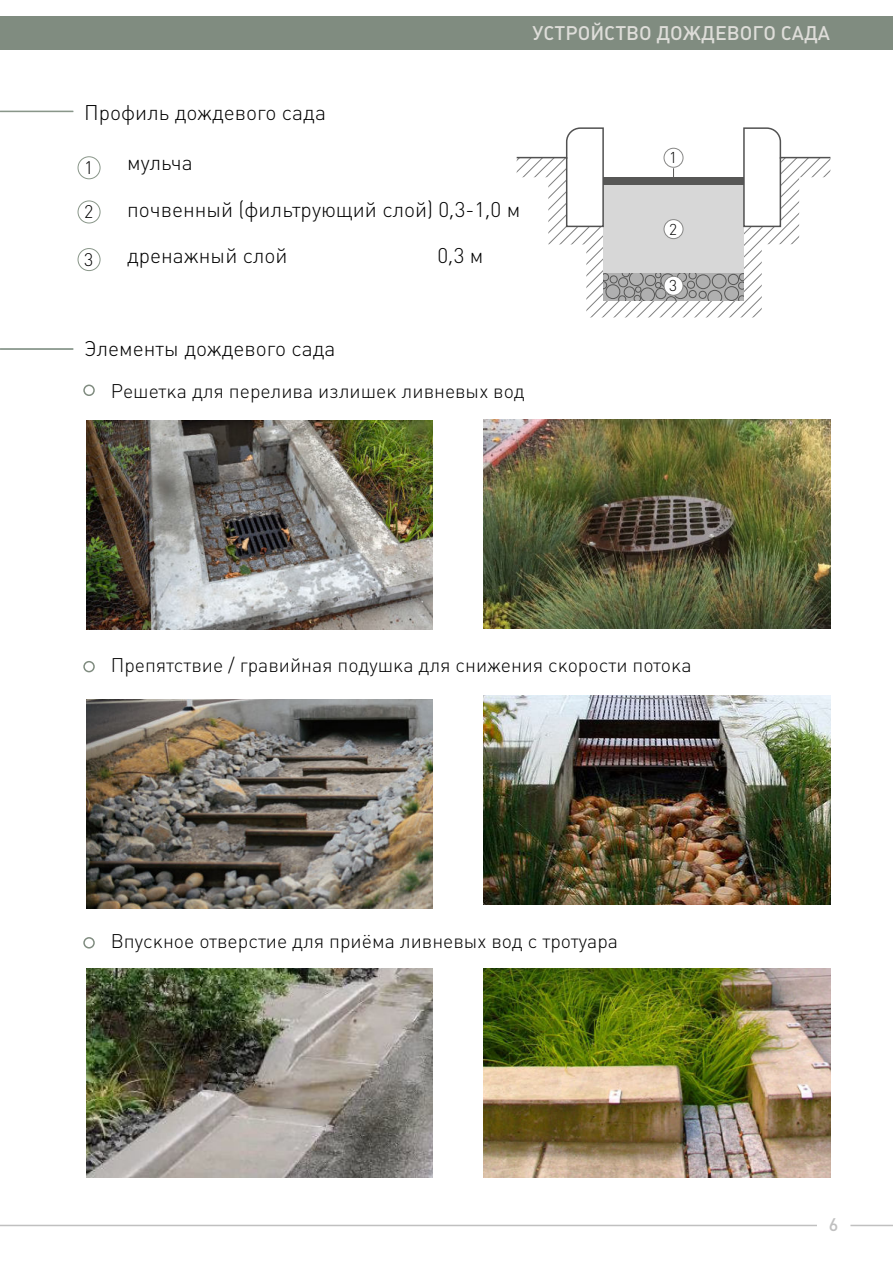
<style>
.page{position:relative;width:893px;height:1263px;background:#fff}
.page>*{position:absolute;margin:0;border:0;box-sizing:border-box;transform-origin:0 0}
.t1{font:21px "Plumb Light C";color:#000}
.t2{font:19.5px "Plumb Light C";color:#000}
.t3{font:500 19.5px "Plumb";color:#deddd9}
.t4{font:18px "Plumb Light C";color:#000}
.t5{font:500 18px "Plumb";color:#c0c0c0}
.t6{font:15.6px "Plumb Light C";color:#000}
</style>
<div class="page">
<div style="left:78px;top:156px;width:22px;height:23px;border:1px solid #899689;border-radius:50%"></div>
<div style="left:83px;top:385px;width:12px;height:11px;border:2px solid #808c80;border-radius:50%"></div>
<div style="left:83px;top:661px;width:12px;height:11px;border:2px solid #808c80;border-radius:50%"></div>
<div style="left:83px;top:937px;width:12px;height:11px;border:2px solid #808c80;border-radius:50%"></div>
<div style="left:78px;top:201px;width:22px;height:22px;border:1px solid #899689;border-radius:50%"></div>
<div style="left:78px;top:248px;width:22px;height:23px;border:1px solid #899689;border-radius:50%"></div>
<svg style="left:516px;top:127px;width:315px;height:190px"></svg>
<div style="left:0;top:17px;width:893px;height:33px;background:#808c80"></div>
<hr style="left:850px;top:1225px;width:43px;height:1px;background:#c0c0c0">
<hr style="left:0;top:1225px;width:817px;height:1px;background:#c0c0c0">
<hr style="left:0;top:348px;width:73px;height:2px;background:#899689">
<hr style="left:0;top:111px;width:73px;height:1px;background:#899689">
<img style="left:484px;top:969px;width:346px;height:209px">
<img style="left:87px;top:969px;width:346px;height:209px">
<img style="left:484px;top:696px;width:346px;height:209px">
<img style="left:87px;top:700px;width:346px;height:209px">
<img style="left:87px;top:420px;width:346px;height:209px">
<img style="left:484px;top:420px;width:346px;height:209px">
<p class="t3" style="left:532px;top:22px;width:299px">УСТРОЙСТВО ДОЖДЕВОГО САДА</p>
<p class="t1" style="left:84px;top:100px;width:243px">Профиль дождевого сада</p>
<p class="t4" style="left:84px;top:157px;width:11px">1</p>
<p class="t4" style="left:84px;top:201px;width:11px">2</p>
<p class="t4" style="left:84px;top:249px;width:11px">3</p>
<p class="t1" style="left:127px;top:151px;width:67px">мульча</p>
<p class="t1" style="left:127px;top:197px;width:395px">почвенный (фильтрующий слой) 0,3-1,0 м</p>
<p class="t1" style="left:127px;top:244px;width:162px">дренажный слой</p>
<p class="t1" style="left:437px;top:244px;width:47px">0,3 м</p>
<p class="t1" style="left:84px;top:337px;width:253px">Элементы дождевого сада</p>
<p class="t2" style="left:111px;top:380px;width:415px">Решетка для перелива излишек ливневых вод</p>
<p class="t6" style="left:669px;top:149px;width:9px">1</p>
<p class="t6" style="left:669px;top:220px;width:9px">2</p>
<p class="t6" style="left:669px;top:277px;width:9px">3</p>
<p class="t2" style="left:111px;top:653px;width:582px">Препятствие / гравийная подушка для снижения скорости потока</p>
<p class="t2" style="left:111px;top:930px;width:509px">Впускное отверстие для приёма ливневых вод с тротуара</p>
<p class="t5" style="left:829px;top:1214px;width:11px">6</p>
</div>
